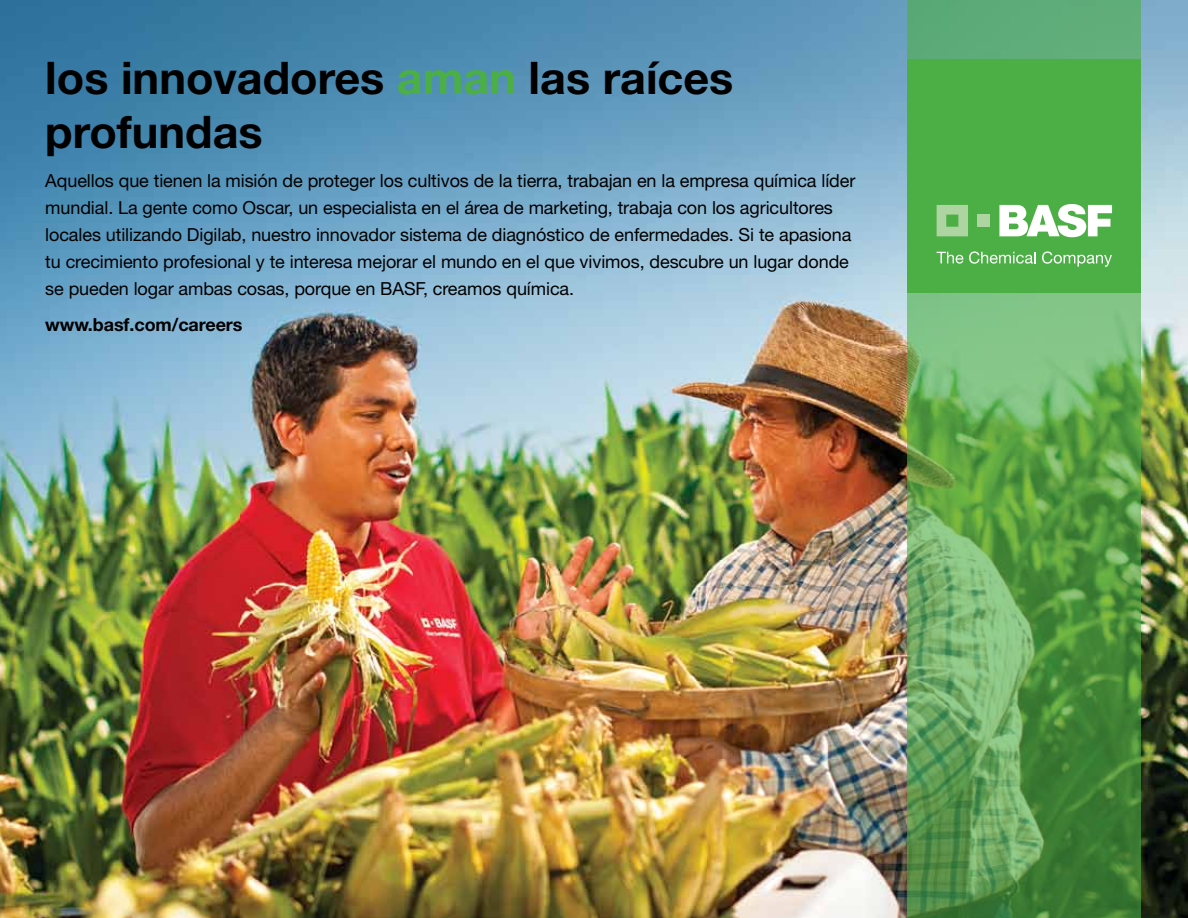
<style>
.page{position:relative;width:1188px;height:918px;background:#fff}
.page>*{position:absolute;margin:0;border:0;box-sizing:border-box;transform-origin:0 0}
.t1{font:700 45px/54px "Helvetica Neue";color:#000}
.t2{font:18px/27px "Helvetica Neue";letter-spacing:-.005em;color:#000}
.t3{font:700 18px "Helvetica Neue";letter-spacing:-.005em;color:#000}
.s1{color:#4caf45}
</style>
<div class="page">
<img style="left:0;top:0;width:1188px;height:918px">
<svg style="left:907px;top:0;width:234px;height:918px;background:#60a157"></svg>
<div style="left:907px;top:59px;width:234px;height:234px;background:#4caf45"></div>
<svg style="left:937px;top:252px;width:26px;height:12px"></svg>
<svg style="left:969px;top:251px;width:67px;height:13px"></svg>
<svg style="left:1042px;top:251px;width:70px;height:16px"></svg>
<svg style="left:999px;top:204px;width:113px;height:33px"></svg>
<svg style="left:937px;top:205px;width:31px;height:31px"></svg>
<div style="left:978px;top:215px;width:12px;height:12px;background:#add4a1"></div>
<h1 class="t1" style="left:45px;top:50px;width:690px">los innovadores <span class="s1">aman</span> las raíces profundas</h1>
<p class="t2" style="left:45px;top:166px;width:812px">Aquellos que tienen la misión de proteger los cultivos de la tierra, trabajan en la empresa química líder mundial. La gente como Oscar, un especialista en el área de marketing, trabaja con los agricultores locales utilizando Digilab, nuestro innovador sistema de diagnóstico de enfermedades. Si te apasiona tu crecimiento profesional y te interesa mejorar el mundo en el que vivimos, descubre un lugar donde se pueden logar ambas cosas, porque en BASF, creamos química.</p>
<p class="t3" style="left:45px;top:313px;width:199px">www.basf.com/careers</p>
</div>
